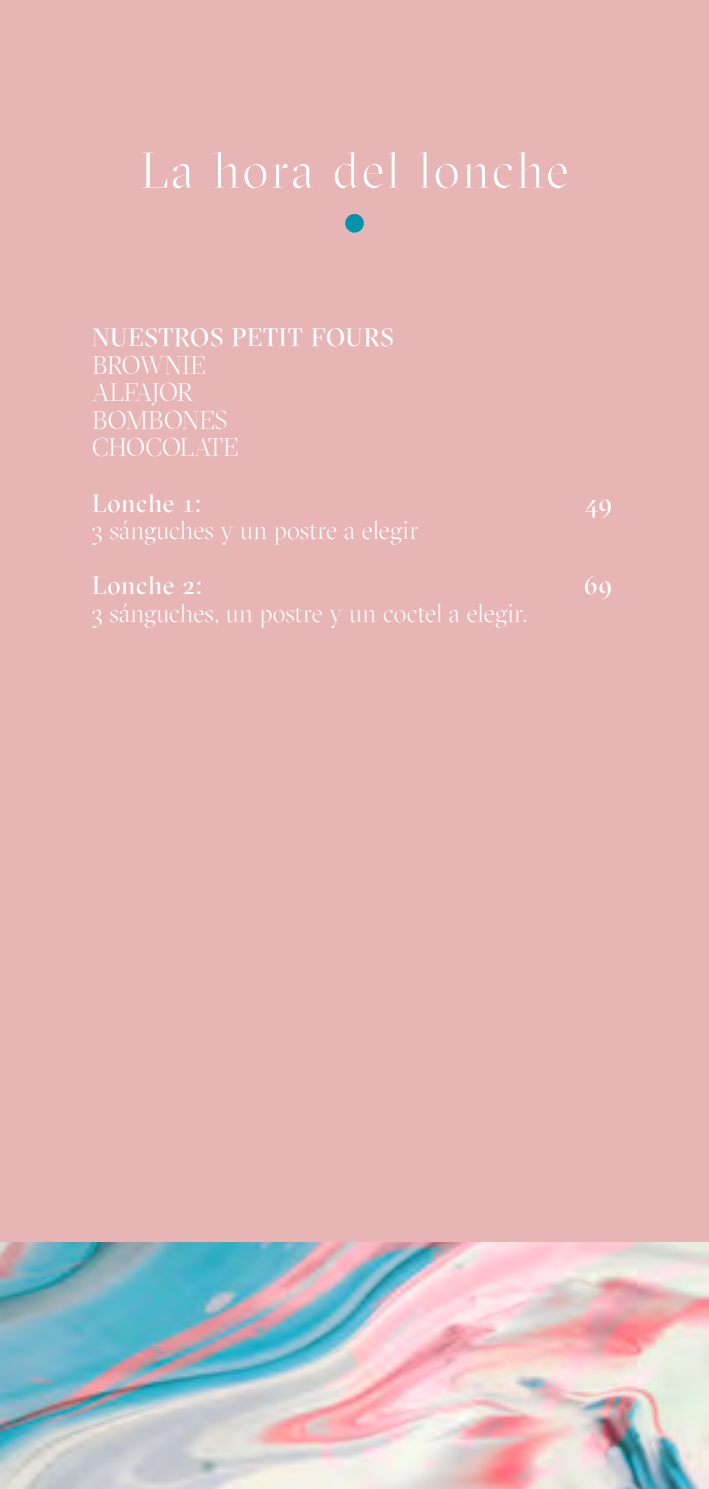
<style>
.page{position:relative;width:709px;height:1489px;background:#fff}
.page>*{position:absolute;margin:0;border:0;box-sizing:border-box;transform-origin:0 0}
.t1{font:300 50px "GT Sectra Display";letter-spacing:.055em;color:#fff}
.t2{font:300 25px/27.5px "GT Sectra Display";letter-spacing:.005em;color:#fff}
.t3{font:25px "GT Sectra Display";letter-spacing:.04em;color:#fff}
</style>
<div class="page">
<div style="left:0;top:0;width:709px;height:1488px;background:#e7b5b5"></div>
<img style="left:0;top:1242px;width:709px;height:246px">
<div style="left:345px;top:214px;width:19px;height:19px;background:#0094aa;border-radius:50%"></div>
<h1 class="t1" style="left:140px;top:139px;width:430px">La hora del lonche</h1>
<p class="t3" style="left:92px;top:322px;width:303px">NUESTROS PETIT FOURS</p>
<p class="t2" style="left:92px;top:351px;width:147px">BROWNIE<br>ALFAJOR<br>BOMBONES<br>CHOCOLATE</p>
<p class="t3" style="left:92px;top:487px;width:110px">Lonche 1:</p>
<p class="t3" style="left:585px;top:487px;width:29px">49</p>
<p class="t2" style="left:92px;top:516px;width:327px">3 sánguches y un postre a elegir</p>
<p class="t3" style="left:92px;top:569px;width:111px">Lonche 2:</p>
<p class="t3" style="left:584px;top:569px;width:30px">69</p>
<p class="t2" style="left:92px;top:598px;width:436px">3 sánguches, un postre y un coctel a elegir.</p>
</div>
